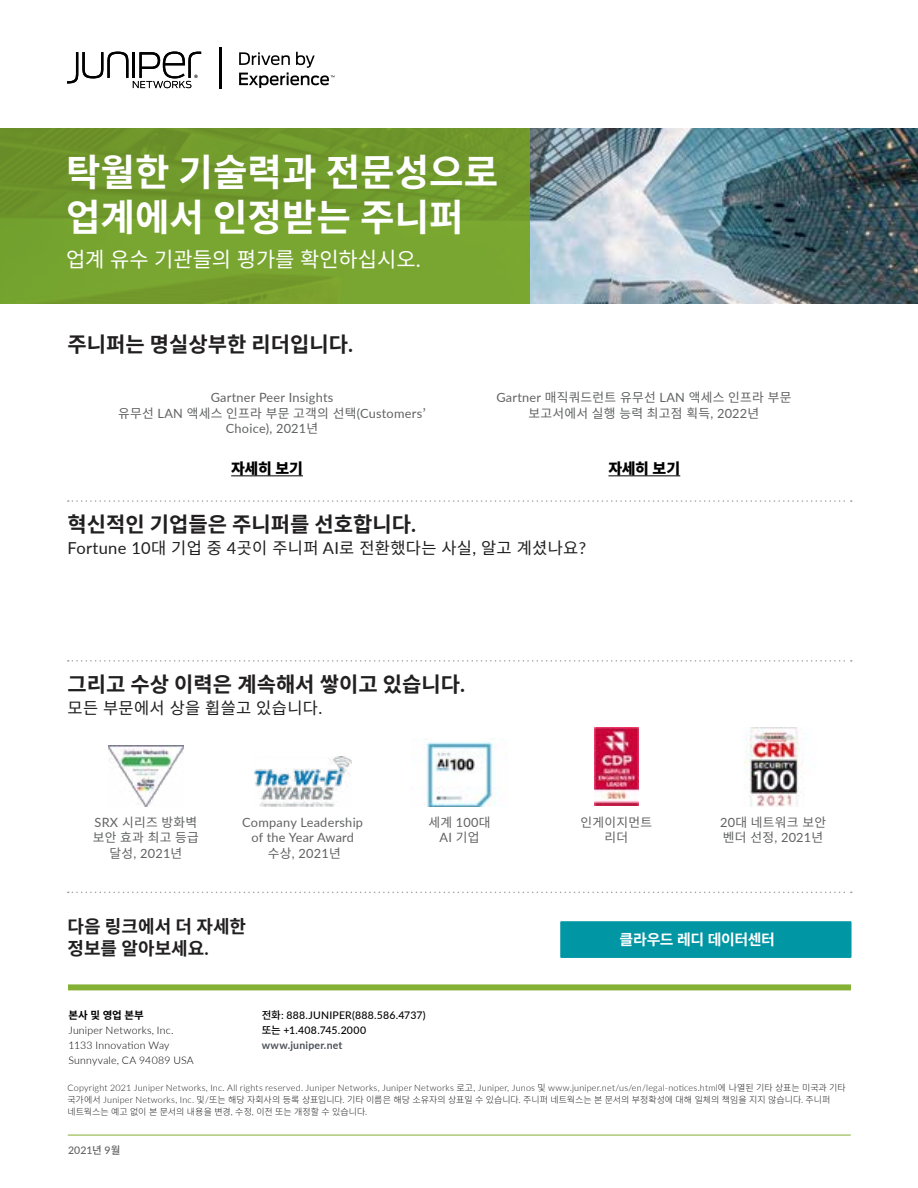
<style>
.page{position:relative;width:918px;height:1188px;background:#fff}
.page>*{position:absolute;margin:0;border:0;box-sizing:border-box;transform-origin:0 0}
.t1{font:700 37.5px/45px "Source Han Sans KR";color:#fff}
.t2{font:700 21px "Source Han Sans KR";color:#211f20}
.t3{font:21px "Source Han Sans KR";color:#fff}
.t4{font:700 18px/21.6px "Source Han Sans KR";color:#211f20}
.t5{font:16.5px "Source Han Sans KR";letter-spacing:.02em;color:#211f20}
.t6{font:700 15px "Source Han Sans KR";letter-spacing:-.03em;color:#fff}
.t7{font:800 15px "Source Han Sans KR";letter-spacing:-.02em;color:#000}
.t8{font:12.75px/15.3px "Source Han Sans KR";letter-spacing:.02em;color:#616262}
.t9{font:12.75px/15.3px "Lato";letter-spacing:.02em;color:#616262;text-align:center}
.t10{font:500 10.5px/15px "Lato";letter-spacing:.02em;color:#000}
.t11{font:300 10.5px/15px "Lato";letter-spacing:.02em;color:#000}
.t12{font:500 10.5px "Lato";color:#616262}
.t13{font:700 10.5px "Source Han Sans KR";color:#000}
.t14{font:300 9px "Lato";letter-spacing:.025em;color:#211f20}
.t15{font:300 9px/12px "Source Han Sans KR";letter-spacing:-.005em;color:#211f20}
.s1{font-family:"Lato"}
.s2{font-family:"Source Han Sans KR"}
.s3{font-weight:700;color:#4d525a}
</style>
<div class="page">
<img style="left:529px;top:128px;width:389px;height:176px">
<div style="left:0;top:128px;width:529px;height:176px;background:linear-gradient(to bottom,#6c942a,#79a730)"></div>
<hr style="left:68px;top:1135px;width:783px;height:1px;background:#83af32">
<hr style="left:219px;top:47px;width:2px;height:42px;background:#000">
<svg style="left:67px;top:52px;width:134px;height:36px"></svg>
<svg style="left:239px;top:52px;width:95px;height:36px"></svg>
<svg style="left:68px;top:500px;width:784px;height:2px"></svg>
<svg style="left:68px;top:660px;width:784px;height:2px"></svg>
<svg style="left:68px;top:892px;width:784px;height:1px"></svg>
<img style="left:108px;top:745px;width:75px;height:62px">
<img style="left:254px;top:757px;width:97px;height:50px">
<img style="left:425px;top:742px;width:71px;height:65px">
<img style="left:595px;top:727px;width:43px;height:79px">
<img style="left:744px;top:727px;width:59px;height:80px">
<div style="left:68px;top:984px;width:783px;height:6px;background:#84b135"></div>
<hr style="left:231px;top:475px;width:72px;height:1px;background:#000">
<hr style="left:608px;top:475px;width:72px;height:1px;background:#000">
<div style="left:560px;top:921px;width:292px;height:37px;background:#0096a4"></div>
<h1 class="t1" style="left:66px;top:151px;width:434px">탁월한 기술력과 전문성으로 업계에서 인정받는 주니퍼</h1>
<h2 class="t3" style="left:66px;top:247px;width:356px">업계 유수 기관들의 평가를 확인하십시오<span class="s1">.</span></h2>
<h2 class="t2" style="left:67px;top:333px;width:287px">주니퍼는 명실상부한 리더입니다<span class="s1">.</span></h2>
<h3 class="t9" style="left:211px;top:390px;width:124px">Gartner Peer Insights</h3>
<h3 class="t8" style="left:118px;top:406px;width:309px">유무선 <span class="s1">LAN</span> 액세스 인프라 부문 고객의 선택<span class="s1">(Customers</span>’</h3>
<h3 class="t9" style="left:226px;top:420px;width:94px">Choice), 2021<span class="s2">년</span></h3>
<h3 class="t8" style="left:496px;top:390px;width:297px;text-align:center"><span class="s1">Gartner</span> 매직쿼드런트 유무선 <span class="s1">LAN</span> 액세스 인프라 부문 보고서에서 실행 능력 최고점 획득<span class="s1">, 2022</span>년</h3>
<h3 class="t7" style="left:231px;top:460px;width:73px">자세히 보기</h3>
<h3 class="t7" style="left:608px;top:460px;width:73px">자세히 보기</h3>
<h2 class="t2" style="left:67px;top:513px;width:350px">혁신적인 기업들은 주니퍼를 선호합니다<span class="s1">.</span></h2>
<h3 class="t5" style="left:68px;top:539px;width:520px"><span class="s1">Fortune 10</span>대 기업 중 <span class="s1">4</span>곳이 주니퍼 <span class="s1">AI</span>로 전환했다는 사실<span class="s1">,</span> 알고 계셨나요<span class="s1">?</span></h3>
<h2 class="t2" style="left:68px;top:672px;width:399px">그리고 수상 이력은 계속해서 쌓이고 있습니다<span class="s1">.</span></h2>
<h3 class="t5" style="left:68px;top:699px;width:256px">모든 부문에서 상을 휩쓸고 있습니다<span class="s1">.</span></h3>
<h3 class="t8" style="left:93px;top:815px;width:108px"><span class="s1">SRX</span> 시리즈 방화벽 보안 효과 최고 등급</h3>
<h3 class="t9" style="left:109px;top:845px;width:74px"><span class="s2">달성</span>, 2021<span class="s2">년</span></h3>
<h3 class="t9" style="left:242px;top:814px;width:122px">Company Leadership of the Year Award <span class="s2">수상</span>, 2021<span class="s2">년</span></h3>
<h3 class="t8" style="left:428px;top:815px;width:64px">세계 <span class="s1">100</span>대</h3>
<h3 class="t9" style="left:440px;top:829px;width:41px">AI <span class="s2">기업</span></h3>
<h3 class="t4" style="left:68px;top:916px;width:180px">다음 링크에서 더 자세한 정보를 알아보세요<span class="s1">.</span></h3>
<p class="t13" style="left:68px;top:1009px;width:77px">본사 및 영업 본부</p>
<p class="t11" style="left:68px;top:1022px;width:127px">Juniper Networks, Inc.<br>1133 Innovation Way<br>Sunnyvale, CA 94089 USA</p>
<p class="t10" style="left:262px;top:1007px;width:165px"><span class="s2">전화</span>: 888.JUNIPER(888.586.4737) <span class="s2">또는</span> +1.408.745.2000 <span class="s3">www.juniper.net</span></p>
<h3 class="t8" style="left:580px;top:815px;width:73px;text-align:center">인게이지먼트 리더</h3>
<h3 class="t8" style="left:720px;top:815px;width:107px"><span class="s1">20</span>대 네트워크 보안 벤더 선정<span class="s1">, 2021</span>년</h3>
<h3 class="t6" style="left:620px;top:931px;width:157px">클라우드 레디 데이터센터</h3>
<p class="t14" style="left:68px;top:1082px;width:780px">Copyright 2021 Juniper Networks, Inc. All rights reserved. Juniper Networks, Juniper Networks <span class="s2">로고</span>, Juniper, Junos <span class="s2">및</span> www.juniper.net/us/en/legal-notices.html<span class="s2">에 나열된 기타 상표는 미국과 기타</span></p>
<p class="t15" style="left:67px;top:1094px;width:764px">국가에서 <span class="s1">Juniper Networks, Inc.</span> 및<span class="s1">/</span>또는 해당 자회사의 등록 상표입니다<span class="s1">.</span> 기타 이름은 해당 소유자의 상표일 수 있습니다<span class="s1">.</span> 주니퍼 네트웍스는 본 문서의 부정확성에 대해 일체의 책임을 지지 않습니다<span class="s1">.</span> 주니퍼 네트웍스는 예고 없이 본 문서의 내용을 변경<span class="s1">,</span> 수정<span class="s1">,</span> 이전 또는 개정할 수 있습니다<span class="s1">.</span></p>
<p class="t12" style="left:68px;top:1143px;width:54px">2021<span class="s2">년</span> 9<span class="s2">월</span></p>
</div>
